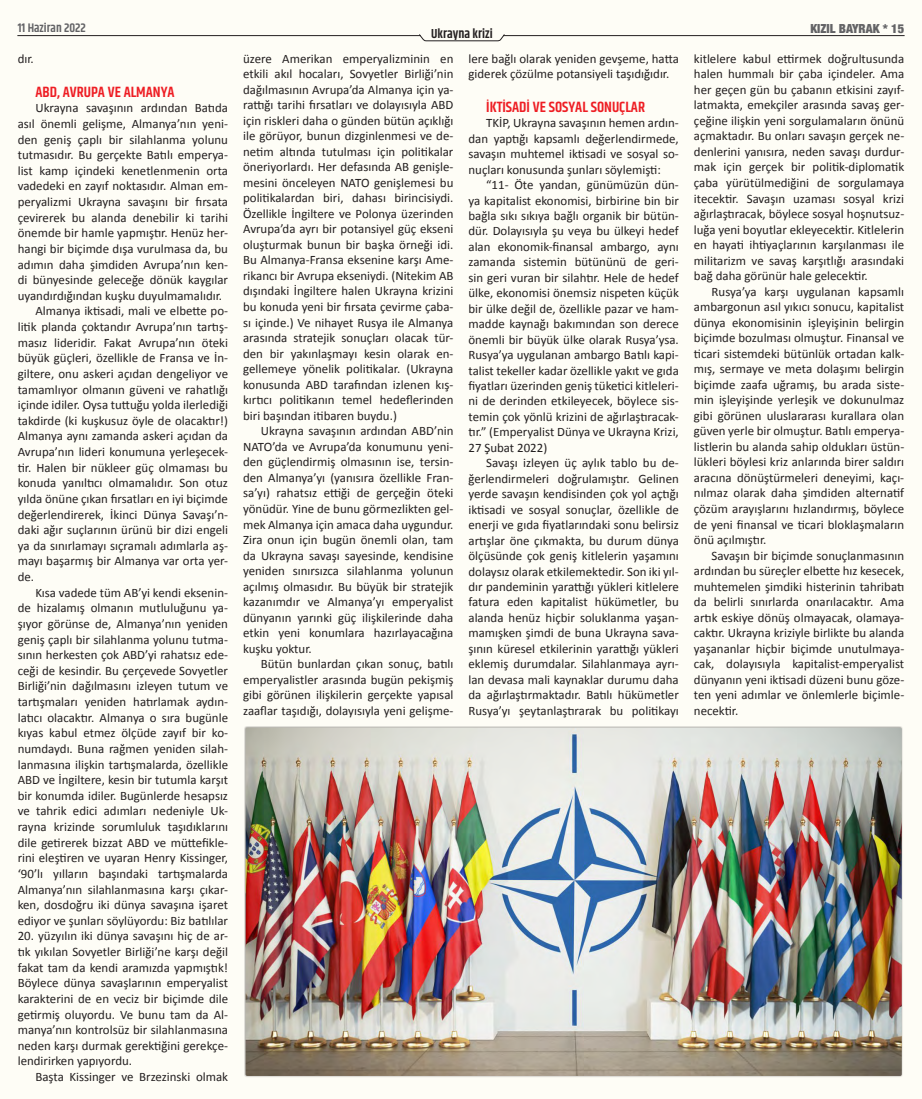
<style>
.page{position:relative;width:922px;height:1099px;background:#fff}
.page>*{position:absolute;margin:0;border:0;box-sizing:border-box;transform-origin:0 0}
.ara_başlık{font:600 15px "Khand";color:#ee1d23}
.t1{font:600 13.12px "Khand";color:#231f20}
.t2{font:12.88px/15.5px "Calibri";color:#231f20;text-align:justify}
.t3{font:900 condensed 12.5px "Helvetica Neue";color:#636366}
.t4{font:600 12.5px "Khand";color:#636366}
</style>
<div class="page">
<div style="left:0;top:0;width:921px;height:1098px;background:#fefdf4"></div>
<hr style="left:18px;top:35px;width:402px;height:1px;background:#231f20">
<hr style="left:503px;top:35px;width:400px;height:1px;background:#231f20">
<svg style="left:419px;top:34px;width:85px;height:7px"></svg>
<img style="left:245px;top:727px;width:656px;height:348px">
<p class="t4" style="left:18px;top:20px;width:70px">11 Haziran 2022</p>
<p class="t3" style="left:810px;top:18px;width:95px">KIZIL BAYRAK * 15</p>
<p class="t1" style="left:431px;top:25px;width:63px">Ukrayna krizi</p>
<p class="t2" style="left:18px;top:50px;width:18px">dır.</p>
<p class="ara_başlık" style="left:35px;top:82px;width:141px">ABD, AVRUPA VE ALMANYA</p>
<p class="t2" style="left:18px;top:100px;width:212px;text-indent:18px">Ukrayna savaşının ardından Batıda asıl önemli gelişme, Almanya’nın yeni&shy;den geniş çaplı bir silahlanma yolunu tutmasıdır. Bu gerçekte Batılı emperya&shy;list kamp içindeki kenetlenmenin orta vadedeki en zayıf noktasıdır. Alman em&shy;peryalizmi Ukrayna savaşını bir fırsata çevirerek bu alanda denebilir ki tarihi önemde bir hamle yapmıştır. Henüz her&shy;hangi bir biçimde dışa vurulmasa da, bu adımın daha şimdiden Avrupa’nın ken&shy;di bünyesinde geleceğe dönük kaygılar uyandırdığından kuşku duyulmamalıdır.</p>
<p class="t2" style="left:18px;top:303px;width:212px;text-indent:18px">Almanya iktisadi, mali ve elbette po&shy;litik planda çoktandır Avrupa’nın tartış&shy;masız lideridir. Fakat Avrupa’nın öteki büyük güçleri, özellikle de Fransa ve İn&shy;giltere, onu askeri açıdan dengeliyor ve tamamlıyor olmanın güveni ve rahatlığı içinde idiler. Oysa tuttuğu yolda ilerlediği takdirde (ki kuşkusuz öyle de olacaktır!)<br>Almanya aynı zamanda askeri açıdan da Avrupa’nın lideri konumuna yerleşecek&shy;tir. Halen bir nükleer güç olmaması bu konuda yanıltıcı olmamalıdır. Son otuz yılda önüne çıkan fırsatları en iyi biçimde değerlendirerek, İkinci Dünya Savaşı’n&shy;daki ağır suçlarının ürünü bir dizi engeli ya da sınırlamayı sıçramalı adımlarla aş&shy;mayı başarmış bir Almanya var orta yer&shy;de.</p>
<p class="t2" style="left:18px;top:584px;width:212px;text-indent:18px">Kısa vadede tüm AB’yi kendi eksenin&shy;de hizalamış olmanın mutluluğunu ya&shy;şıyor görünse de, Almanya’nın yeniden geniş çaplı bir silahlanma yolunu tutma&shy;sının herkesten çok ABD’yi rahatsız ede&shy;ceği de kesindir. Bu çerçevede Sovyetler Birliği’nin dağılmasını izleyen tutum ve tartışmaları yeniden hatırlamak aydın&shy;latıcı olacaktır. Almanya o sıra bugünle kıyas kabul etmez ölçüde zayıf bir ko&shy;numdaydı. Buna rağmen yeniden silah&shy;lanmasına ilişkin tartışmalarda, özellikle ABD ve İngiltere, kesin bir tutumla karşıt bir konumda idiler. Bugünlerde hesapsız ve tahrik edici adımları nedeniyle Uk&shy;rayna krizinde sorumluluk taşıdıklarını dile getirerek bizzat ABD ve müttefikle&shy;rini eleştiren ve uyaran Henry Kissinger, ‘90’lı yılların başındaki tartışmalarda Almanya’nın silahlanmasına karşı çıkar&shy;ken, dosdoğru iki dünya savaşına işaret ediyor ve şunları söylüyordu: Biz batılılar</p>
<p class="t2" style="left:18px;top:927px;width:212px">20. yüzyılın iki dünya savaşını hiç de ar&shy;tık yıkılan Sovyetler Birliği’ne karşı değil fakat tam da kendi aramızda yapmıştık!<br>Böylece dünya savaşlarının emperyalist karakterini de en veciz bir biçimde dile getirmiş oluyordu. Ve bunu tam da Al&shy;manya’nın kontrolsüz bir silahlanmasına neden karşı durmak gerektiğini gerekçe&shy;lendirirken yapıyordu.</p>
<p class="t2" style="left:35px;top:1068px;width:194px">Başta Kissinger ve Brzezinski olmak</p>
<p class="t2" style="left:243px;top:50px;width:212px">üzere Amerikan emperyalizminin en etkili akıl hocaları, Sovyetler Birliği’nin dağılmasının Avrupa’da Almanya için ya&shy;rattığı tarihi fırsatları ve dolayısıyla ABD için riskleri daha o günden bütün açıklığı ile görüyor, bunun dizginlenmesi ve de&shy;netim altında tutulması için politikalar öneriyorlardı. Her defasında AB genişle&shy;mesini önceleyen NATO genişlemesi bu politikalardan biri, dahası birincisiydi.<br>Özellikle İngiltere ve Polonya üzerinden Avrupa’da ayrı bir potansiyel güç ekseni oluşturmak bunun bir başka örneği idi.<br>Bu Almanya-Fransa eksenine karşı Ame&shy;rikancı bir Avrupa ekseniydi. (Nitekim AB dışındaki İngiltere halen Ukrayna krizini bu konuda yeni bir fırsata çevirme çaba&shy;sı içinde.) Ve nihayet Rusya ile Almanya arasında stratejik sonuçları olacak tür&shy;den bir yakınlaşmayı kesin olarak en&shy;gellemeye yönelik politikalar. (Ukrayna konusunda ABD tarafından izlenen kış&shy;kırtıcı politikanın temel hedeflerinden biri başından itibaren buydu.)</p>
<p class="t2" style="left:243px;top:422px;width:212px;text-indent:18px">Ukrayna savaşının ardından ABD’nin NATO’da ve Avrupa’da konumunu yeni&shy;den güçlendirmiş olmasının ise, tersin&shy;den Almanya’yı (yanısıra özellikle Fran&shy;sa’yı) rahatsız ettiği de gerçeğin öteki yönüdür. Yine de bunu görmezlikten gel&shy;mek Almanya için amaca daha uygundur.<br>Zira onun için bugün önemli olan, tam da Ukrayna savaşı sayesinde, kendisine yeniden sınırsızca silahlanma yolunun açılmış olmasıdır. Bu büyük bir stratejik kazanımdır ve Almanya’yı emperyalist dünyanın yarınki güç ilişkilerinde daha etkin yeni konumlara hazırlayacağına kuşku yoktur.</p>
<p class="t2" style="left:243px;top:655px;width:212px;text-indent:18px">Bütün bunlardan çıkan sonuç, batılı emperyalistler arasında bugün pekişmiş gibi görünen ilişkilerin gerçekte yapısal zaaflar taşıdığı, dolayısıyla yeni gelişme-</p>
<p class="t2" style="left:468px;top:50px;width:212px">lere bağlı olarak yeniden gevşeme, hatta giderek çözülme potansiyeli taşıdığıdır.</p>
<p class="ara_başlık" style="left:486px;top:97px;width:160px">İKTISADI VE SOSYAL SONUÇLAR</p>
<p class="t2" style="left:468px;top:115px;width:212px;text-indent:18px">TKİP, Ukrayna savaşının hemen ardın&shy;dan yaptığı kapsamlı değerlendirmede, savaşın muhtemel iktisadi ve sosyal so&shy;nuçları konusunda şunları söylemişti:</p>
<p class="t2" style="left:468px;top:176px;width:212px;text-indent:18px">“11- Öte yandan, günümüzün dün&shy;ya kapitalist ekonomisi, birbirine bin bir bağla sıkı sıkıya bağlı organik bir bütün&shy;dür. Dolayısıyla şu veya bu ülkeyi hedef alan ekonomik-finansal ambargo, aynı zamanda sistemin bütününü de geri&shy;sin geri vuran bir silahtır. Hele de hedef ülke, ekonomisi önemsiz nispeten küçük bir ülke değil de, özellikle pazar ve ham&shy;madde kaynağı bakımından son derece önemli bir büyük ülke olarak Rusya’ysa.<br>Rusya’ya uygulanan ambargo Batılı kapi&shy;talist tekeller kadar özellikle yakıt ve gıda fiyatları üzerinden geniş tüketici kitleleri&shy;ni de derinden etkileyecek, böylece sis&shy;temin çok yönlü krizini de ağırlaştıracak&shy;tır.” (Emperyalist Dünya ve Ukrayna Krizi, 27 Şubat 2022)</p>
<p class="t2" style="left:468px;top:454px;width:212px;text-indent:18px">Savaşı izleyen üç aylık tablo bu de&shy;ğerlendirmeleri doğrulamıştır. Gelinen yerde savaşın kendisinden çok yol açtığı iktisadi ve sosyal sonuçlar, özellikle de enerji ve gıda fiyatlarındaki sonu belirsiz artışlar öne çıkmakta, bu durum dünya ölçüsünde çok geniş kitlelerin yaşamını dolaysız olarak etkilemektedir. Son iki yıl&shy;dır pandeminin yarattığı yükleri kitlelere fatura eden kapitalist hükümetler, bu alanda henüz hiçbir soluklanma yaşan&shy;mamışken şimdi de buna Ukrayna sava&shy;şının küresel etkilerinin yarattığı yükleri eklemiş durumdalar. Silahlanmaya ayrı&shy;lan devasa mali kaynaklar durumu daha da ağırlaştırmaktadır. Batılı hükümetler Rusya’yı şeytanlaştırarak bu politikayı</p>
<p class="t2" style="left:693px;top:50px;width:212px">kitlelere kabul ettirmek doğrultusunda halen hummalı bir çaba içindeler. Ama her geçen gün bu çabanın etkisini zayıf&shy;latmakta, emekçiler arasında savaş ger&shy;çeğine ilişkin yeni sorgulamaların önünü açmaktadır. Bu onları savaşın gerçek ne&shy;denlerini yanısıra, neden savaşı durdur&shy;mak için gerçek bir politik-diplomatik çaba yürütülmediğini de sorgulamaya itecektir. Savaşın uzaması sosyal krizi ağırlaştıracak, böylece sosyal hoşnutsuz&shy;luğa yeni boyutlar ekleyecektir. Kitlelerin en hayati ihtiyaçlarının karşılanması ile militarizm ve savaş karşıtlığı arasındaki bağ daha görünür hale gelecektir.</p>
<p class="t2" style="left:693px;top:283px;width:212px;text-indent:18px">Rusya’ya karşı uygulanan kapsamlı ambargonun asıl yıkıcı sonucu, kapitalist dünya ekonomisinin işleyişinin belirgin biçimde bozulması olmuştur. Finansal ve ticari sistemdeki bütünlük ortadan kalk&shy;mış, sermaye ve meta dolaşımı belirgin biçimde zaafa uğramış, bu arada siste&shy;min işleyişinde yerleşik ve dokunulmaz gibi görünen uluslararası kurallara olan güven yerle bir olmuştur. Batılı emperya&shy;listlerin bu alanda sahip oldukları üstün&shy;lükleri böylesi kriz anlarında birer saldırı aracına dönüştürmeleri deneyimi, kaçı&shy;nılmaz olarak daha şimdiden alternatif çözüm arayışlarını hızlandırmış, böylece de yeni finansal ve ticari bloklaşmaların önü açılmıştır.</p>
<p class="t2" style="left:693px;top:547px;width:212px;text-indent:18px">Savaşın bir biçimde sonuçlanmasının ardından bu süreçler elbette hız kesecek, muhtemelen şimdiki histerinin tahribatı da belirli sınırlarda onarılacaktır. Ama artık eskiye dönüş olmayacak, olamaya&shy;caktır. Ukrayna kriziyle birlikte bu alanda yaşananlar hiçbir biçimde unutulmaya&shy;cak, dolayısıyla kapitalist-emperyalist dünyanın yeni iktisadi düzeni bunu göze&shy;ten yeni adımlar ve önlemlerle biçimle&shy;necektir.</p>
</div>
